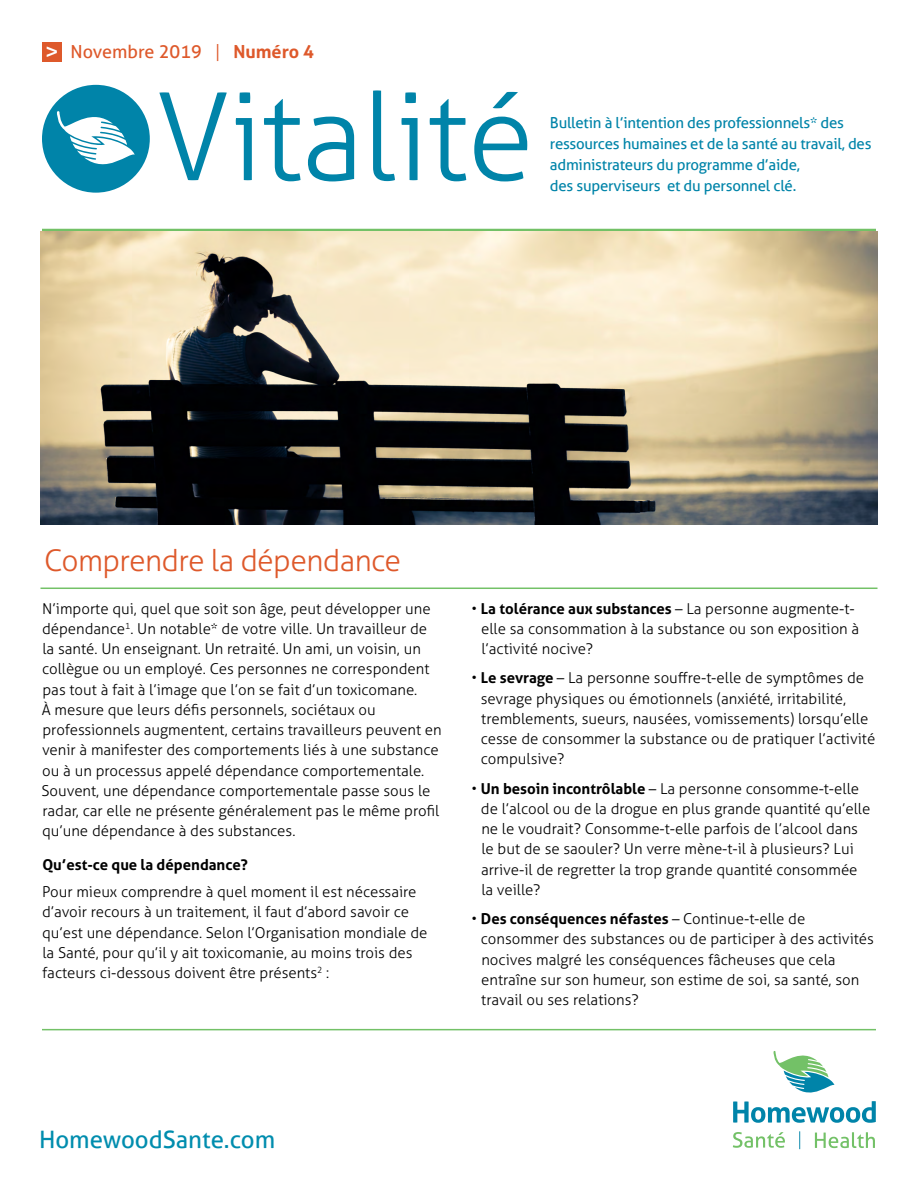
<style>
.page{position:relative;width:918px;height:1188px;background:#fff}
.page>*{position:absolute;margin:0;border:0;box-sizing:border-box;transform-origin:0 0}
.t1{font:300 121.5px "Aller";letter-spacing:-.01em;color:#0084a9}
.t2{font:300 30px "Aller";letter-spacing:-.02em;color:#de592b}
.t3{font:24px "Aller";color:#008dae}
.t4{font:18px "Aller";color:#de592b}
.t5{font:300 15px/20.2px "Aller";color:#000}
.t6{font:15px/21px "Aller";letter-spacing:-.015em;color:#0084a9}
.t7{font:700 15px "Aller";color:#000}
.s1{font-size:24px;color:#fff}
.s2{font-weight:300}
.s3{font-weight:700}
</style>
<div class="page">
<div style="left:42px;top:85px;width:108px;height:108px;background:#0084a9;border-radius:50%"></div>
<div style="left:42px;top:42px;width:20px;height:20px;background:#de592b"></div>
<svg style="left:57px;top:111px;width:78px;height:53px"></svg>
<hr style="left:42px;top:1029px;width:834px;height:1px;background:#73c167">
<hr style="left:42px;top:229px;width:834px;height:3px;background:#73c167">
<img style="left:40px;top:231px;width:838px;height:294px">
<hr style="left:40px;top:588px;width:838px;height:1px;background:#73c167">
<svg style="left:733px;top:1051px;width:143px;height:72px"></svg>
<svg style="left:815px;top:1132px;width:60px;height:16px"></svg>
<svg style="left:733px;top:1132px;width:52px;height:16px"></svg>
<svg style="left:799px;top:1131px;width:1px;height:18px"></svg>
<p class="t4" style="left:45px;top:41px;width:271px"><span class="s1">&gt;</span> Novembre 2019 <span class="s2">|</span> <span class="s3">Numéro 4</span></p>
<h1 class="t1" style="left:156px;top:64px;width:380px">Vitalité</h1>
<p class="t6" style="left:550px;top:112px;width:323px">Bulletin à l’intention des professionnels* des ressources humaines et de la santé au travail, des administrateurs du programme d’aide,<br>des superviseurs et du personnel clé.</p>
<h2 class="t2" style="left:44px;top:543px;width:359px">Comprendre la dépendance</h2>
<p class="t5" style="left:41px;top:598px;width:402px">N’importe qui, quel que soit son âge, peut développer une dépendance<sup>1</sup>. Un notable* de votre ville. Un travailleur de la santé. Un enseignant. Un retraité. Un ami, un voisin, un collègue ou un employé. Ces personnes ne correspondent pas tout à fait à l’image que l’on se fait d’un toxicomane.<br>À mesure que leurs défis personnels, sociétaux ou professionnels augmentent, certains travailleurs peuvent en venir à manifester des comportements liés à une substance ou à un processus appelé dépendance comportementale.<br>Souvent, une dépendance comportementale passe sous le radar, car elle ne présente généralement pas le même profil qu’une dépendance à des substances.</p>
<p class="t7" style="left:42px;top:856px;width:207px">Qu’est-ce que la dépendance?</p>
<p class="t5" style="left:42px;top:882px;width:387px">Pour mieux comprendre à quel moment il est nécessaire d’avoir recours à un traitement, il faut d’abord savoir ce qu’est une dépendance. Selon l’Organisation mondiale de la Santé, pour qu’il y ait toxicomanie, au moins trois des facteurs ci-dessous doivent être présents<sup>2</sup> :</p>
<p class="t5" style="left:481px;top:598px;width:380px;text-indent:-10px">• <span class="s3">La tolérance aux substances</span> – La personne augmente-t&shy;elle sa consommation à la substance ou son exposition à l’activité nocive?</p>
<p class="t5" style="left:481px;top:668px;width:396px;text-indent:-9px">• <span class="s3">Le sevrage</span> – La personne souffre-t-elle de symptômes de sevrage physiques ou émotionnels (anxiété, irritabilité, tremblements, sueurs, nausées, vomissements) lorsqu’elle cesse de consommer la substance ou de pratiquer l’activité compulsive?</p>
<p class="t5" style="left:481px;top:778px;width:391px;text-indent:-9px">• <span class="s3">Un besoin incontrôlable</span> – La personne consomme-t-elle de l’alcool ou de la drogue en plus grande quantité qu’elle ne le voudrait? Consomme-t-elle parfois de l’alcool dans le but de se saouler? Un verre mène-t-il à plusieurs? Lui arrive-il de regretter la trop grande quantité consommée la veille?</p>
<p class="t5" style="left:481px;top:909px;width:395px;text-indent:-9px">• <span class="s3">Des conséquences néfastes</span> – Continue-t-elle de consommer des substances ou de participer à des activités nocives malgré les conséquences fâcheuses que cela entraîne sur son humeur, son estime de soi, sa santé, son travail ou ses relations?</p>
<h3 class="t3" style="left:39px;top:1125px;width:238px">HomewoodSante.com</h3>
</div>
